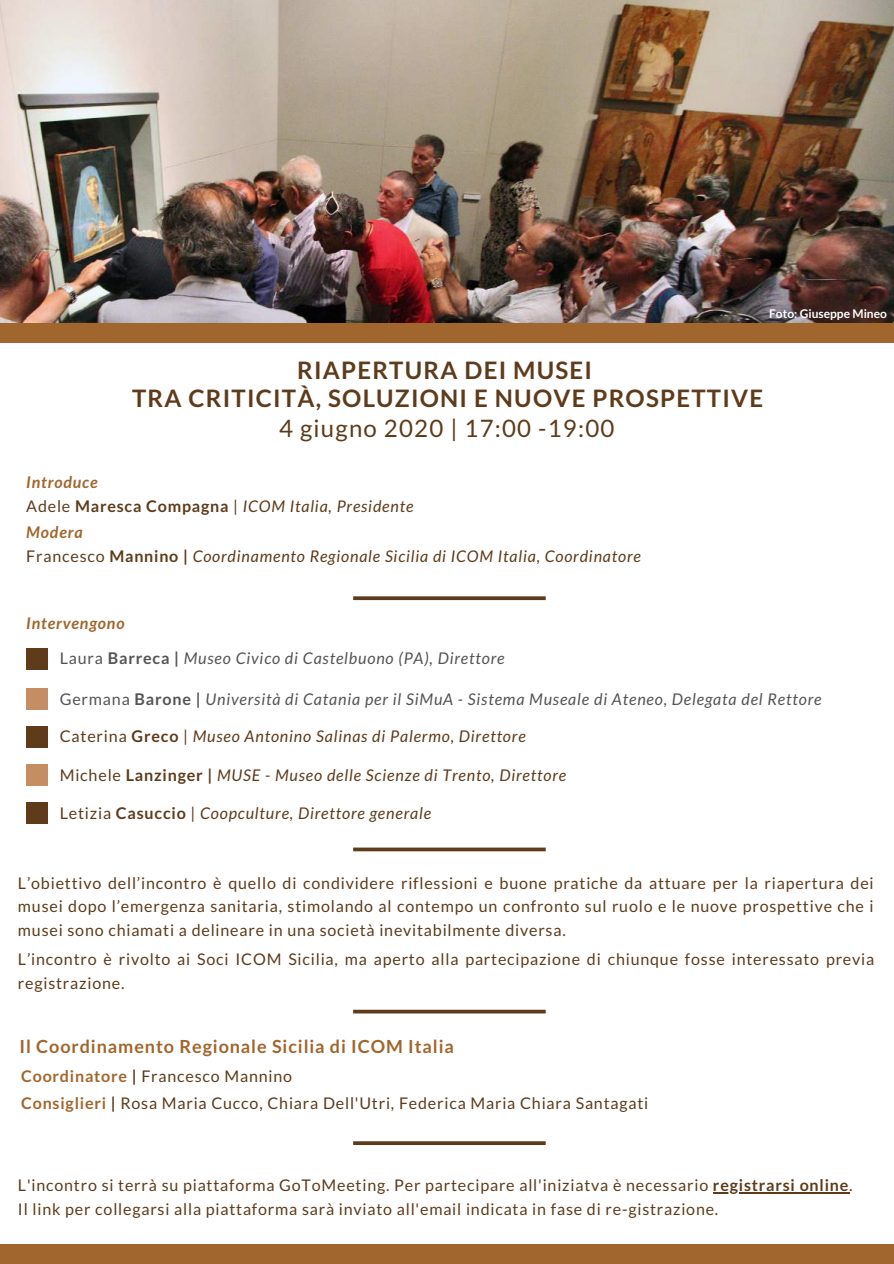
<style>
.page{position:relative;width:894px;height:1264px;background:#fff}
.page>*{position:absolute;margin:0;border:0;box-sizing:border-box;transform-origin:0 0}
.t1{font:700 24px/27.9px "Lato";letter-spacing:.05em;color:#5e3b1b;text-align:center}
.t2{font:24px "Lato";letter-spacing:.05em;color:#5e3b1b}
.t3{font:700 18px "Lato";letter-spacing:.05em;color:#a1662e}
.t4{font:16.05px/23.7px "Lato";letter-spacing:.05em;color:#5e3b1b}
.t5{font:italic 16.05px/23.7px "Lato";letter-spacing:.05em;color:#5e3b1b}
.t6{font:italic 16.05px "Lato";letter-spacing:.05em;color:#545454}
.t7{font:italic 700 16.05px "Lato";letter-spacing:.05em;color:#a1662e}
.t8{font:700 12px "Lato";color:#fff}
.s1{font-weight:700;color:#a1662e}
.s2{font-style:normal}
.s3{font-weight:700;font-style:normal}
.s4{font-weight:700}
</style>
<div class="page">
<div style="left:0;top:322px;width:893px;height:20px;background:#a1662e"></div>
<img style="left:0;top:0;width:893px;height:322px">
<svg style="left:353px;top:596px;width:192px;height:4px"></svg>
<div style="left:1px;top:1244px;width:892px;height:19px;background:#a1662e"></div>
<svg style="left:353px;top:847px;width:192px;height:4px"></svg>
<svg style="left:353px;top:1009px;width:192px;height:4px"></svg>
<div style="left:26px;top:648px;width:22px;height:21px;background:#5e3b1b"></div>
<div style="left:26px;top:688px;width:22px;height:21px;background:#c48d64"></div>
<div style="left:26px;top:726px;width:22px;height:21px;background:#5e3b1b"></div>
<div style="left:26px;top:764px;width:22px;height:21px;background:#c48d64"></div>
<div style="left:26px;top:802px;width:22px;height:21px;background:#5e3b1b"></div>
<svg style="left:353px;top:1141px;width:192px;height:3px"></svg>
<hr style="left:712px;top:1191px;width:136px;height:2px;background:#5e3b1b">
<p class="t8" style="left:769px;top:306px;width:119px">Foto: Giuseppe Mineo</p>
<h1 class="t1" style="left:132px;top:355px;width:632px">RIAPERTURA DEI MUSEI<br>TRA CRITICITÀ, SOLUZIONI E NUOVE PROSPETTIVE</h1>
<h1 class="t2" style="left:279px;top:413px;width:337px">4 giugno 2020 | 17:00 -19:00</h1>
<p class="t5" style="left:26px;top:470px;width:388px"><span class="s1">Introduce<br></span><span class="s2">Adele</span> <span class="s3">Maresca Compagna</span> <span class="s2">|</span> ICOM Italia, Presidente</p>
<p class="t5" style="left:26px;top:520px;width:616px"><span class="s1">Modera<br></span><span class="s2">Francesco</span> <span class="s3">Mannino |</span> Coordinamento Regionale Sicilia di ICOM Italia, Coordinatore</p>
<p class="t7" style="left:26px;top:613px;width:100px">Intervengono</p>
<p class="t6" style="left:60px;top:648px;width:446px"><span class="s2">Laura</span> <span class="s3">Barreca |</span> Museo Civico di Castelbuono (PA), Direttore</p>
<p class="t6" style="left:60px;top:689px;width:763px"><span class="s2">Germana</span> <span class="s3">Barone |</span> Università di Catania per il SiMuA - Sistema Museale di Ateneo, Delegata del Rettore</p>
<p class="t5" style="left:60px;top:724px;width:467px"><span class="s2">Caterina</span> <span class="s3">Greco</span> <span class="s2">|</span> Museo Antonino Salinas di Palermo, Direttore</p>
<p class="t5" style="left:60px;top:763px;width:508px"><span class="s2">Michele</span> <span class="s3">Lanzinger |</span> MUSE - Museo delle Scienze di Trento, Direttore</p>
<p class="t5" style="left:60px;top:801px;width:373px"><span class="s2">Letizia</span> <span class="s3">Casuccio</span> <span class="s2">|</span> Coopculture, Direttore generale</p>
<p class="t4" style="left:18px;top:870px;width:857px;text-align:justify">L’obiettivo dell’incontro è quello di condividere riflessioni e buone pratiche da attuare per la riapertura dei musei dopo l’emergenza sanitaria, stimolando al contempo un confronto sul ruolo e le nuove prospettive che i musei sono chiamati a delineare in una società inevitabilmente diversa.</p>
<p class="t4" style="left:18px;top:947px;width:857px">L’incontro è rivolto ai Soci ICOM Sicilia, ma aperto alla partecipazione di chiunque fosse interessato previa registrazione.</p>
<p class="t3" style="left:20px;top:1034px;width:436px">Il Coordinamento Regionale Sicilia di ICOM Italia</p>
<p class="t4" style="left:21px;top:1063px;width:272px"><span class="s1">Coordinatore</span> <span class="s4">|</span> Francesco Mannino</p>
<p class="t4" style="left:21px;top:1090px;width:628px"><span class="s1">Consiglieri</span> <span class="s4">|</span> Rosa Maria Cucco, Chiara Dell'Utri, Federica Maria Chiara Santagati</p>
<p class="t4" style="left:18px;top:1172px;width:835px">L'incontro si terrà su piattaforma GoToMeeting. Per partecipare all'iniziatva è necessario <span class="s4">registrarsi online</span>.<br>Il link per collegarsi alla piattaforma sarà inviato all'email indicata in fase di re-gistrazione.</p>
</div>
